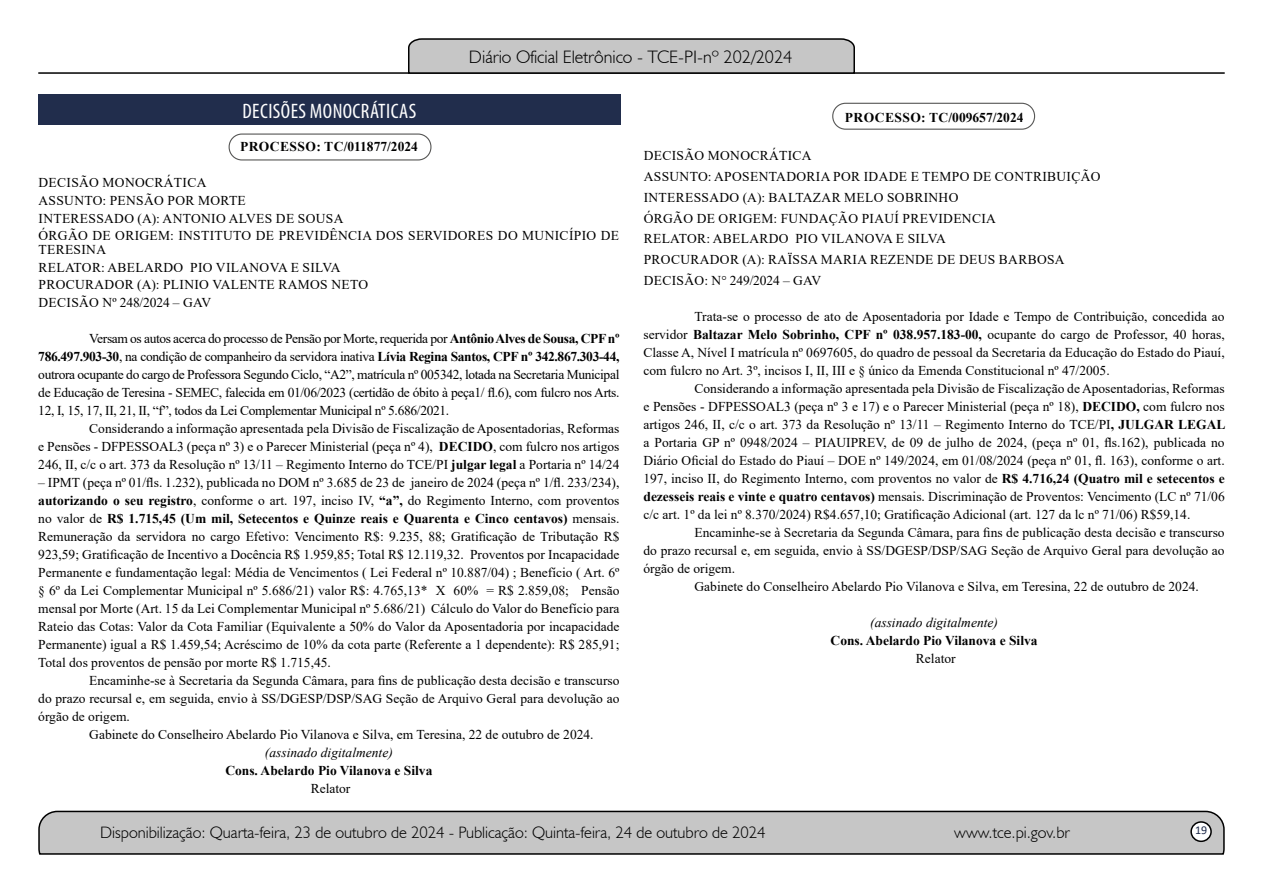
<style>
.page{position:relative;width:1263px;height:893px;background:#fff}
.page>*{position:absolute;margin:0;border:0;box-sizing:border-box;transform-origin:0 0}
.t1{font:condensed 21px "Myriad Pro";letter-spacing:.02em;color:#fff}
.t2{font:300 18px "Humanist 521 BT";color:#000}
.t3{font:300 16.5px "Humanist 521 BT";color:#000}
.t4{font:13.5px/18px "Times New Roman";color:#000;text-align:justify}
.t5{font:13.5px/17.7px "Times New Roman";letter-spacing:.025em;color:#000}
.t6{font:700 13.5px "Times New Roman";color:#000}
.t7{font:700 13.5px "Times New Roman";letter-spacing:.02em;color:#000}
.t8{font:italic 13.5px "Times New Roman";color:#000}
.t9{font:12px "Calibri";color:#212d4c}
.s1{font-weight:700}
</style>
<div class="page">
<svg style="left:38px;top:810px;width:1187px;height:45px"></svg>
<div style="left:1191px;top:822px;width:20px;height:19px;background:#fff;border-radius:50%"></div>
<div style="left:1190px;top:821px;width:22px;height:21px;border:2px solid #000;border-radius:50%"></div>
<hr style="left:38px;top:72px;width:1187px;height:2px;background:#000">
<svg style="left:407px;top:38px;width:449px;height:36px"></svg>
<div style="left:38px;top:94px;width:582px;height:31px;background:#212d4c"></div>
<div style="left:229px;top:134px;width:202px;height:27px;border:1px solid #575756;border-radius:13px"></div>
<div style="left:832px;top:103px;width:203px;height:27px;border:1px solid #575756;border-radius:13px"></div>
<h2 class="t2" style="left:469px;top:46px;width:325px">Diário Oficial Eletrônico - TCE-PI-nº 202/2024</h2>
<h1 class="t1" style="left:242px;top:98px;width:175px">DECISÕES MONOCRÁTICAS</h1>
<p class="t7" style="left:240px;top:137px;width:179px">PROCESSO: TC/011877/2024</p>
<p class="t5" style="left:39px;top:173px;width:582px">DECISÃO MONOCRÁTICA<br>ASSUNTO: PENSÃO POR MORTE<br>INTERESSADO (A): ANTONIO ALVES DE SOUSA<br>ÓRGÃO DE ORIGEM: INSTITUTO DE PREVIDÊNCIA DOS SERVIDORES DO MUNICÍPIO DE</p>
<p class="t5" style="left:39px;top:240px;width:331px">TERESINA<br>RELATOR: ABELARDO PIO VILANOVA E SILVA<br>PROCURADOR (A): PLINIO VALENTE RAMOS NETO<br>DECISÃO Nº 248/2024 – GAV</p>
<p class="t4" style="left:38px;top:329px;width:583px;text-indent:51px">Versam os autos acerca do processo de Pensão por Morte, requerida por <span class="s1">Antônio Alves de Sousa, CPF nº 786.497.903-30</span>, na condição de companheiro da servidora inativa <span class="s1">Lívia Regina Santos, CPF nº 342.867.303-44, </span>outrora ocupante do cargo de Professora Segundo Ciclo, “A2”, matrícula nº 005342, lotada na Secretaria Municipal de Educação de Teresina - SEMEC, falecida em 01/06/2023 (certidão de óbito à peça1/ fl.6), com fulcro nos Arts.<br>12, I, 15, 17, II, 21, II, “f”, todos da Lei Complementar Municipal nº 5.686/2021.</p>
<p class="t4" style="left:38px;top:419px;width:583px;text-indent:51px">Considerando a informação apresentada pela Divisão de Fiscalização de Aposentadorias, Reformas e Pensões - DFPESSOAL3 (peça nº 3) e o Parecer Ministerial (peça nº 4), <span class="s1">DECIDO</span>, com fulcro nos artigos 246, II, c/c o art. 373 da Resolução nº 13/11 – Regimento Interno do TCE/PI <span class="s1">julgar legal</span> a Portaria nº 14/24</p>
<p class="t4" style="left:38px;top:473px;width:583px">– IPMT (peça nº 01/fls. 1.232), publicada no DOM nº 3.685 de 23 de janeiro de 2024 (peça nº 1/fl. 233/234), <span class="s1">autorizando o seu registro</span>, conforme o art. 197, inciso IV, <span class="s1">“a”,</span> do Regimento Interno, com proventos no valor de <span class="s1">R$ 1.715,45 (Um mil, Setecentos e Quinze reais e Quarenta e Cinco centavos)</span> mensais.<br>Remuneração da servidora no cargo Efetivo: Vencimento R$: 9.235, 88; Gratificação de Tributação R$ 923,59; Gratificação de Incentivo a Docência R$ 1.959,85; Total R$ 12.119,32. Proventos por Incapacidade Permanente e fundamentação legal: Média de Vencimentos ( Lei Federal nº 10.887/04) ; Benefício ( Art. 6º § 6º da Lei Complementar Municipal nº 5.686/21) valor R$: 4.765,13* X 60% = R$ 2.859,08; Pensão mensal por Morte (Art. 15 da Lei Complementar Municipal nº 5.686/21) Cálculo do Valor do Benefício para Rateio das Cotas: Valor da Cota Familiar (Equivalente a 50% do Valor da Aposentadoria por incapacidade Permanente) igual a R$ 1.459,54; Acréscimo de 10% da cota parte (Referente a 1 dependente): R$ 285,91; Total dos proventos de pensão por morte R$ 1.715,45.</p>
<p class="t4" style="left:89px;top:671px;width:532px">Encaminhe-se à Secretaria da Segunda Câmara, para fins de publicação desta decisão e transcurso</p>
<p class="t4" style="left:38px;top:689px;width:583px">do prazo recursal e, em seguida, envio à SS/DGESP/DSP/SAG Seção de Arquivo Geral para devolução ao</p>
<p class="t4" style="left:38px;top:707px;width:93px">órgão de origem.</p>
<p class="t4" style="left:89px;top:725px;width:506px">Gabinete do Conselheiro Abelardo Pio Vilanova e Silva, em Teresina, 22 de outubro de 2024.</p>
<p class="t8" style="left:265px;top:743px;width:129px">(assinado digitalmente)</p>
<p class="t6" style="left:225px;top:760px;width:209px">Cons. Abelardo Pio Vilanova e Silva</p>
<p class="t4" style="left:311px;top:779px;width:41px">Relator</p>
<p class="t7" style="left:845px;top:107px;width:180px">PROCESSO: TC/009657/2024</p>
<p class="t5" style="left:644px;top:145px;width:458px;line-height:20.7px">DECISÃO MONOCRÁTICA<br>ASSUNTO: APOSENTADORIA POR IDADE E TEMPO DE CONTRIBUIÇÃO INTERESSADO (A): BALTAZAR MELO SOBRINHO<br>ÓRGÃO DE ORIGEM: FUNDAÇÃO PIAUÍ PREVIDENCIA<br>RELATOR: ABELARDO PIO VILANOVA E SILVA<br>PROCURADOR (A): RAÏSSA MARIA REZENDE DE DEUS BARBOSA DECISÃO: N° 249/2024 – GAV</p>
<p class="t4" style="left:643px;top:307px;width:583px;text-indent:51px">Trata-se o processo de ato de Aposentadoria por Idade e Tempo de Contribuição, concedida ao servidor <span class="s1">Baltazar Melo Sobrinho, CPF nº 038.957.183-00,</span> ocupante do cargo de Professor, 40 horas, Classe A, Nível I matrícula nº 0697605, do quadro de pessoal da Secretaria da Educação do Estado do Piauí, com fulcro no Art. 3º, incisos I, II, III e § único da Emenda Constitucional nº 47/2005.</p>
<p class="t4" style="left:643px;top:379px;width:583px;text-indent:51px">Considerando a informação apresentada pela Divisão de Fiscalização de Aposentadorias, Reformas e Pensões - DFPESSOAL3 (peça nº 3 e 17) e o Parecer Ministerial (peça nº 18), <span class="s1">DECIDO,</span> com fulcro nos artigos 246, II, c/c o art. 373 da Resolução nº 13/11 – Regimento Interno do TCE/PI<span class="s1">, JULGAR LEGAL </span>a Portaria GP nº 0948/2024 – PIAUIPREV, de 09 de julho de 2024, (peça nº 01, fls.162), publicada no Diário Oficial do Estado do Piauí – DOE nº 149/2024, em 01/08/2024 (peça nº 01, fl. 163), conforme o art.<br>197, inciso II, do Regimento Interno, com proventos no valor de <span class="s1">R$ 4.716,24 (Quatro mil e setecentos e dezesseis reais e vinte e quatro centavos)</span> mensais. Discriminação de Proventos: Vencimento (LC nº 71/06 c/c art. 1º da lei nº 8.370/2024) R$4.657,10; Gratificação Adicional (art. 127 da lc nº 71/06) R$59,14.</p>
<p class="t4" style="left:694px;top:523px;width:532px">Encaminhe-se à Secretaria da Segunda Câmara, para fins de publicação desta decisão e transcurso</p>
<p class="t4" style="left:643px;top:541px;width:583px">do prazo recursal e, em seguida, envio à SS/DGESP/DSP/SAG Seção de Arquivo Geral para devolução ao</p>
<p class="t4" style="left:643px;top:559px;width:93px">órgão de origem.</p>
<p class="t4" style="left:694px;top:577px;width:506px">Gabinete do Conselheiro Abelardo Pio Vilanova e Silva, em Teresina, 22 de outubro de 2024.</p>
<p class="t8" style="left:870px;top:613px;width:129px">(assinado digitalmente)</p>
<p class="t6" style="left:830px;top:631px;width:209px">Cons. Abelardo Pio Vilanova e Silva</p>
<p class="t4" style="left:916px;top:649px;width:41px">Relator</p>
<p class="t3" style="left:100px;top:822px;width:667px">Disponibilização: Quarta-feira, 23 de outubro de 2024 - Publicação: Quinta-feira, 24 de outubro de 2024</p>
<p class="t3" style="left:954px;top:822px;width:117px">www.tce.pi.gov.br</p>
<p class="t9" style="left:1195px;top:821px;width:14px">19</p>
</div>
